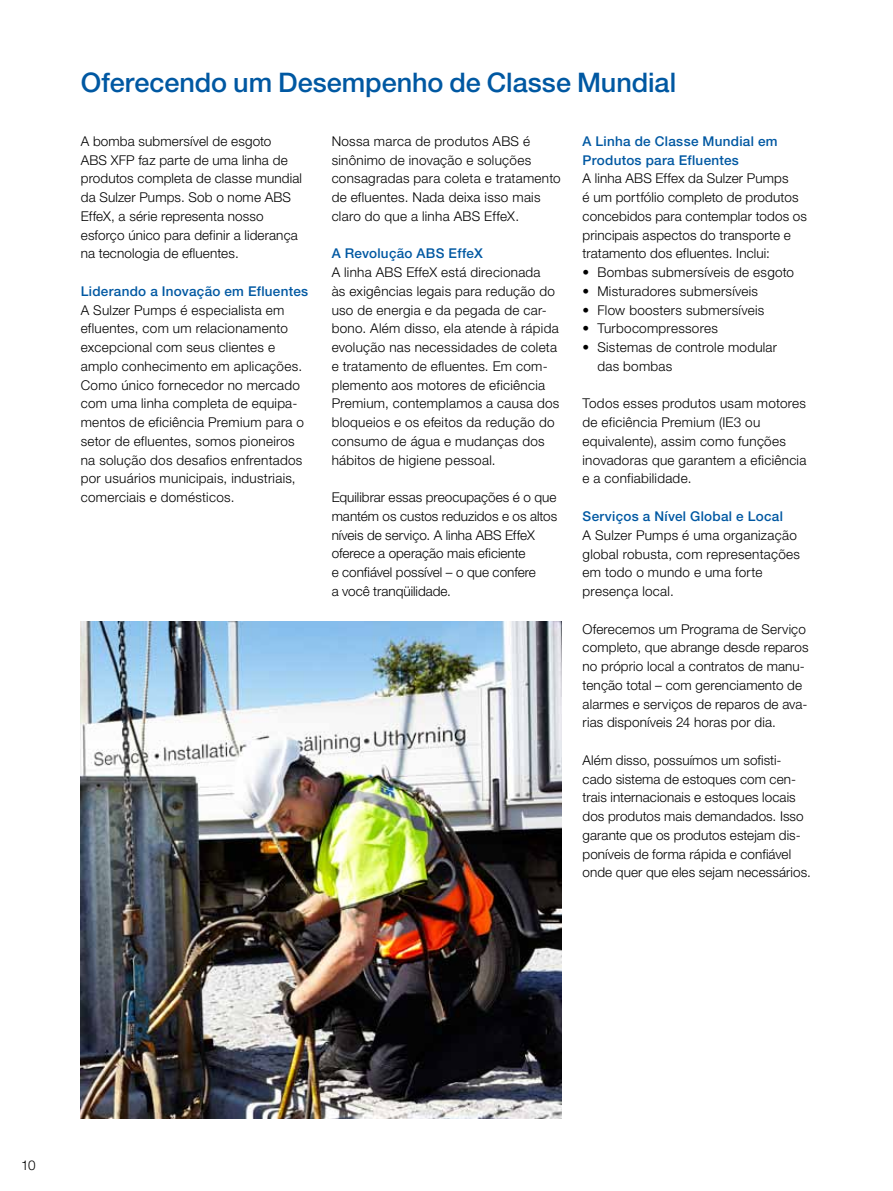
<style>
.page{position:relative;width:893px;height:1191px;background:#fff}
.page>*{position:absolute;margin:0;border:0;box-sizing:border-box;transform-origin:0 0}
.t1{font:500 27px "Helvetica Neue LT Pro";color:#0058a2}
.t2{font:300 13.5px/18.8px "Helvetica Neue LT Pro";letter-spacing:.015em;color:#000}
.t3{font:500 13.5px/18.8px "Helvetica Neue LT Pro";letter-spacing:.02em;color:#0058a2}
</style>
<div class="page">
<img style="left:81px;top:621px;width:480px;height:497px">
<h1 class="t1" style="left:81px;top:66px;width:597px">Oferecendo um Desempenho de Classe Mundial</h1>
<p class="t2" style="left:81px;top:131px;width:223px">A bomba submersível de esgoto<br>ABS XFP faz parte de uma linha de produtos completa de classe mundial da Sulzer Pumps. Sob o nome ABS<br>EffeX, a série representa nosso esforço único para definir a liderança na tecnologia de efluentes.</p>
<p class="t3" style="left:81px;top:281px;width:229px">Liderando a Inovação em Efluentes</p>
<p class="t2" style="left:81px;top:300px;width:225px">A Sulzer Pumps é especialista em efluentes, com um relacionamento excepcional com seus clientes e amplo conhecimento em aplicações.<br>Como único fornecedor no mercado com uma linha completa de equipa&shy;mentos de eficiência Premium para o setor de efluentes, somos pioneiros na solução dos desafios enfrentados por usuários municipais, industriais, comerciais e domésticos.</p>
<p class="t2" style="left:332px;top:131px;width:231px">Nossa marca de produtos ABS é sinônimo de inovação e soluções consagradas para coleta e tratamento de efluentes. Nada deixa isso mais claro do que a linha ABS EffeX.</p>
<p class="t3" style="left:332px;top:244px;width:153px">A Revolução ABS EffeX</p>
<p class="t2" style="left:332px;top:263px;width:229px">A linha ABS EffeX está direcionada<br>às exigências legais para redução do uso de energia e da pegada de car&shy;bono. Além disso, ela atende à rápida evolução nas necessidades de coleta e tratamento de efluentes. Em com&shy;plemento aos motores de eficiência Premium, contemplamos a causa dos bloqueios e os efeitos da redução do consumo de água e mudanças dos hábitos de higiene pessoal.</p>
<p class="t2" style="left:332px;top:488px;width:227px">Equilibrar essas preocupações é o que mantém os custos reduzidos e os altos níveis de serviço. A linha ABS EffeX oferece a operação mais eficiente<br>e confiável possível – o que confere<br>a você tranqüilidade.</p>
<p class="t3" style="left:583px;top:131px;width:197px">A Linha de Classe Mundial em<br>Produtos para Efluentes</p>
<p class="t2" style="left:583px;top:169px;width:226px">A linha ABS Effex da Sulzer Pumps<br>é um portfólio completo de produtos concebidos para contemplar todos os principais aspectos do transporte e tratamento dos efluentes. Inclui:</p>
<p class="t2" style="left:583px;top:263px;width:213px">• Bombas submersíveis de esgoto</p>
<p class="t2" style="left:583px;top:281px;width:177px">• Misturadores submersíveis</p>
<p class="t2" style="left:583px;top:300px;width:183px">• Flow boosters submersíveis</p>
<p class="t2" style="left:583px;top:319px;width:137px">• Turbocompressores</p>
<p class="t2" style="left:597px;top:338px;width:181px;text-indent:-15px">• Sistemas de controle modular das bombas</p>
<p class="t2" style="left:583px;top:394px;width:225px">Todos esses produtos usam motores de eficiência Premium (IE3 ou equivalente), assim como funções inovadoras que garantem a eficiência e a confiabilidade.</p>
<p class="t3" style="left:583px;top:506px;width:202px">Serviços a Nível Global e Local</p>
<p class="t2" style="left:583px;top:525px;width:219px">A Sulzer Pumps é uma organização global robusta, com representações em todo o mundo e uma forte presença local.</p>
<p class="t2" style="left:583px;top:619px;width:228px">Oferecemos um Programa de Serviço completo, que abrange desde reparos no próprio local a contratos de manu&shy;tenção total – com gerenciamento de alarmes e serviços de reparos de ava&shy;rias disponíveis 24 horas por dia.</p>
<p class="t2" style="left:583px;top:750px;width:230px">Além disso, possuímos um sofisti&shy;cado sistema de estoques com cen&shy;trais internacionais e estoques locais dos produtos mais demandados. Isso garante que os produtos estejam dis&shy;poníveis de forma rápida e confiável onde quer que eles sejam necessários.</p>
<p class="t2" style="left:21px;top:1155px;width:16px">10</p>
</div>
